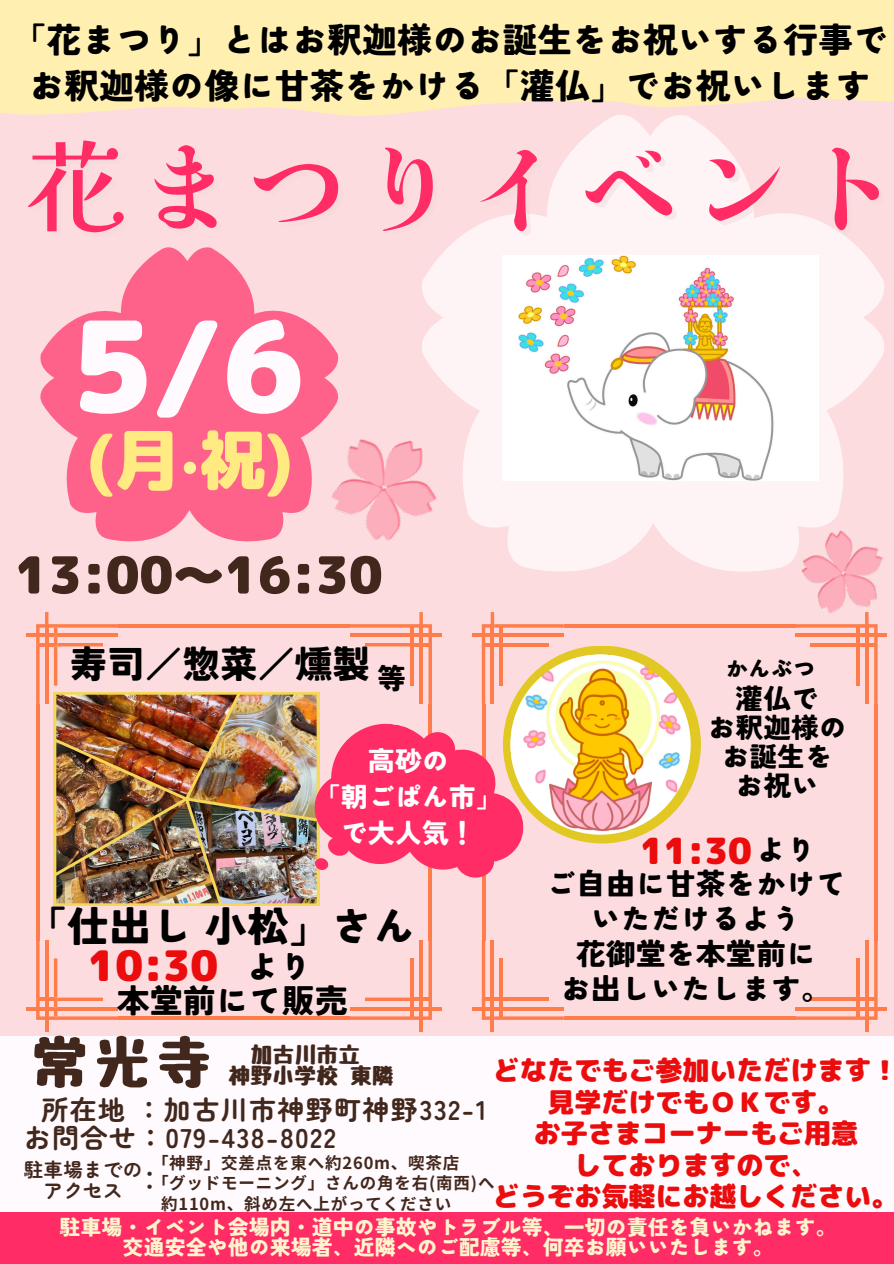
<style>
.page{position:relative;width:894px;height:1264px;background:#fff}
.page>*{position:absolute;margin:0;border:0;box-sizing:border-box;transform-origin:0 0}
.t1{font:126px "rounded mplus 1 p black";color:#fffafd}
.t2{font:500 100.5px "Kaisei Tokumin";letter-spacing:.1em;color:#ff2c65}
.t3{font:64.95px "rounded mplus 1 p black";color:#ffeb82}
.t4{font:800 57px "Kaisei Tokumin";color:#fff197}
.t5{font:54px "Jiyucho";color:#42271d}
.t6{font:51px "rounded mplus 1 p black";color:#42271d}
.t7{font:900 42px "Tsunagi Gothic";color:#000}
.t8{font:42px "rounded mplus 1 p black";color:#eb0d0d}
.t9{font:900 37.5px "Tsunagi Gothic";color:#000}
.t10{font:36px "rounded mplus 1 p black";color:#eb0d0d}
.t11{font:900 35.1px/45.6px "Tsunagi Gothic";color:#000;text-align:center}
.t12{font:900 33px "Tsunagi Gothic";color:#000}
.t13{font:900 30px "Tsunagi Gothic";color:#000}
.t14{font:700 28.5px "Kaisei Tokumin";color:#42271d}
.t15{font:900 28.5px "Tsunagi Gothic";color:#000}
.t16{font:900 27.75px "Tsunagi Gothic";color:#000}
.t17{font:27px "rounded mplus 1 p black";color:#eb0d0d}
.t18{font:700 27px "Zen Maru Gothic";letter-spacing:.05em;color:#42271d}
.t19{font:900 27px "Tsunagi Gothic";color:#fff}
.t20{font:900 22.5px "Tsunagi Gothic";color:#000}
.t21{font:900 21px "Tsunagi Gothic";color:#fef5cd}
.t22{font:21px "Jiyucho";letter-spacing:.05em;color:#42271d}
.t23{font:700 19.5px "Zen Maru Gothic";letter-spacing:.015em;color:#42271d}
.t24{font:700 16.5px "Noto Sans JP";letter-spacing:.05em;color:#42271d}
</style>
<div class="page">
<div style="left:0;top:0;width:893px;height:1263px;background:#fddce0"></div>
<hr style="left:563px;top:624px;width:232px;height:3px;background:#ff7c4b">
<hr style="left:563px;top:1016px;width:232px;height:3px;background:#ff7c4b">
<svg style="left:482px;top:924px;width:3px;height:16px"></svg>
<svg style="left:874px;top:704px;width:3px;height:236px"></svg>
<hr style="left:490px;top:1019px;width:4px;height:12px;background:#ff7c4b">
<svg style="left:472px;top:940px;width:91px;height:79px"></svg>
<svg style="left:795px;top:627px;width:92px;height:77px"></svg>
<svg style="left:864px;top:1019px;width:4px;height:12px"></svg>
<svg style="left:795px;top:940px;width:92px;height:79px"></svg>
<div style="left:0;top:1036px;width:893px;height:227px;background:#fffafd"></div>
<svg style="left:0;top:0;width:893px;height:116px;background:#feeeb4"></svg>
<svg style="left:542px;top:113px;width:232px;height:80px;fill:#fef4f5"></svg>
<svg style="left:422px;top:193px;width:224px;height:204px;fill:#fef4f5"></svg>
<svg style="left:460px;top:354px;width:167px;height:210px;fill:#fef4f5"></svg>
<svg style="left:646px;top:191px;width:238px;height:206px;fill:#fef4f5"></svg>
<svg style="left:627px;top:354px;width:219px;height:216px;background:#fdf1f2"></svg>
<div style="left:636px;top:226px;width:27px;height:27px;background:#fef4f5;border-radius:50%"></div>
<img style="left:503px;top:256px;width:315px;height:225px">
<img style="left:334px;top:439px;width:103px;height:103px">
<img style="left:792px;top:516px;width:92px;height:111px">
<hr style="left:118px;top:624px;width:232px;height:3px;background:#ff7c4b">
<hr style="left:118px;top:1016px;width:232px;height:3px;background:#ff7c4b">
<hr style="left:36px;top:704px;width:4px;height:236px;background:#ff7c4b">
<hr style="left:428px;top:704px;width:4px;height:236px;background:#ff7c4b">
<svg style="left:26px;top:612px;width:92px;height:92px"></svg>
<svg style="left:26px;top:940px;width:92px;height:91px"></svg>
<hr style="left:419px;top:612px;width:4px;height:12px;background:#fea387">
<svg style="left:350px;top:624px;width:70px;height:80px"></svg>
<hr style="left:419px;top:1019px;width:4px;height:12px;background:#ff7c4b">
<svg style="left:350px;top:940px;width:91px;height:79px"></svg>
<img style="left:53px;top:692px;width:266px;height:213px">
<img style="left:420px;top:564px;width:344px;height:360px">
<div style="left:0;top:1212px;width:893px;height:51px;background:#ff2c65"></div>
<svg style="left:307px;top:715px;width:228px;height:168px"></svg>
<svg style="left:40px;top:247px;width:300px;height:294px"></svg>
<p class="t11" style="left:11px;top:17px;width:878px">「花まつり」とはお釈迦様のお誕生をお祝いする行事でお釈迦様の像に甘茶をかける「灌仏」でお祝いします</p>
<p class="t2" style="left:26px;top:108px;width:876px">花まつりイベント</p>
<p class="t1" style="left:71px;top:277px;width:236px">5/6</p>
<p class="t3" style="left:87px;top:414px;width:208px">(月祝)</p>
<p class="t4" style="left:161px;top:423px;width:58px">・</p>
<p class="t6" style="left:15px;top:538px;width:369px">13:00〜16:30</p>
<h6 class="t9" style="left:70px;top:645px;width:301px">寿司／惣菜／燻製</h6>
<p class="t15" style="left:377px;top:664px;width:30px">等</p>
<p class="t19" style="left:368px;top:747px;width:82px">高砂の</p>
<p class="t19" style="left:314px;top:783px;width:190px">「朝ごぱん市」</p>
<p class="t19" style="left:341px;top:819px;width:136px">で大人気！</p>
<p class="t7" style="left:25px;top:904px;width:391px">「仕出し小松」さん</p>
<p class="t8" style="left:88px;top:936px;width:132px">10:30</p>
<p class="t12" style="left:246px;top:949px;width:67px">より</p>
<p class="t12" style="left:117px;top:983px;width:232px">本堂前にて販売</p>
<p class="t20" style="left:725px;top:657px;width:91px">かんぶつ</p>
<p class="t16" style="left:735px;top:684px;width:85px">灌仏で</p>
<p class="t16" style="left:707px;top:713px;width:140px">お釈迦様の</p>
<p class="t16" style="left:721px;top:742px;width:112px">お誕生を</p>
<p class="t16" style="left:735px;top:772px;width:85px">お祝い</p>
<p class="t13" style="left:755px;top:834px;width:61px">より</p>
<h5 class="t13" style="left:545px;top:869px;width:301px">ご自由に甘茶をかけて</h5>
<p class="t13" style="left:590px;top:903px;width:211px">いただけるよう</p>
<p class="t13" style="left:575px;top:938px;width:241px">花御堂を本堂前に</p>
<h4 class="t13" style="left:560px;top:973px;width:271px">お出しいたします。</h4>
<p class="t10" style="left:640px;top:825px;width:113px">11:30</p>
<p class="t5" style="left:33px;top:1034px;width:180px">常光寺</p>
<p class="t22" style="left:251px;top:1043px;width:110px">加古川市立</p>
<p class="t17" style="left:493px;top:1051px;width:406px">どなたでもご参加いただけます！</p>
<p class="t17" style="left:547px;top:1082px;width:298px">見学だけでもＯＫです。</p>
<p class="t17" style="left:533px;top:1114px;width:325px">お子さまコーナーもご用意</p>
<p class="t17" style="left:574px;top:1145px;width:244px">しておりますので、</p>
<p class="t17" style="left:493px;top:1177px;width:406px">どうぞお気軽にお越しください。</p>
<h4 class="t22" style="left:228px;top:1065px;width:166px">神野小学校東隣</h4>
<p class="t18" style="left:42px;top:1088px;width:447px">所在地：加古川市神野町神野332-1</p>
<h6 class="t18" style="left:24px;top:1116px;width:313px">お問合せ：079-438-8022</h6>
<p class="t23" style="left:24px;top:1154px;width:120px">駐車場までの</p>
<p class="t23" style="left:44px;top:1175px;width:80px">アクセス</p>
<h1 class="t24" style="left:152px;top:1149px;width:309px">「神野」交差点を東へ約260m、喫茶店</h1>
<p class="t24" style="left:152px;top:1170px;width:344px">「グッドモーニング」さんの角を右(南西)へ</p>
<h3 class="t24" style="left:161px;top:1190px;width:291px">約110m、斜め左へ上がってください</h3>
<h5 class="t14" style="left:135px;top:1157px;width:30px">：</h5>
<p class="t21" style="left:60px;top:1216px;width:778px">駐車場・イベント会場内・道中の事故やトラブル等、一切の責任を負いかねます。</p>
<p class="t21" style="left:123px;top:1236px;width:652px">交通安全や他の来場者、近隣へのご配慮等、何卒お願いいたします。</p>
</div>
